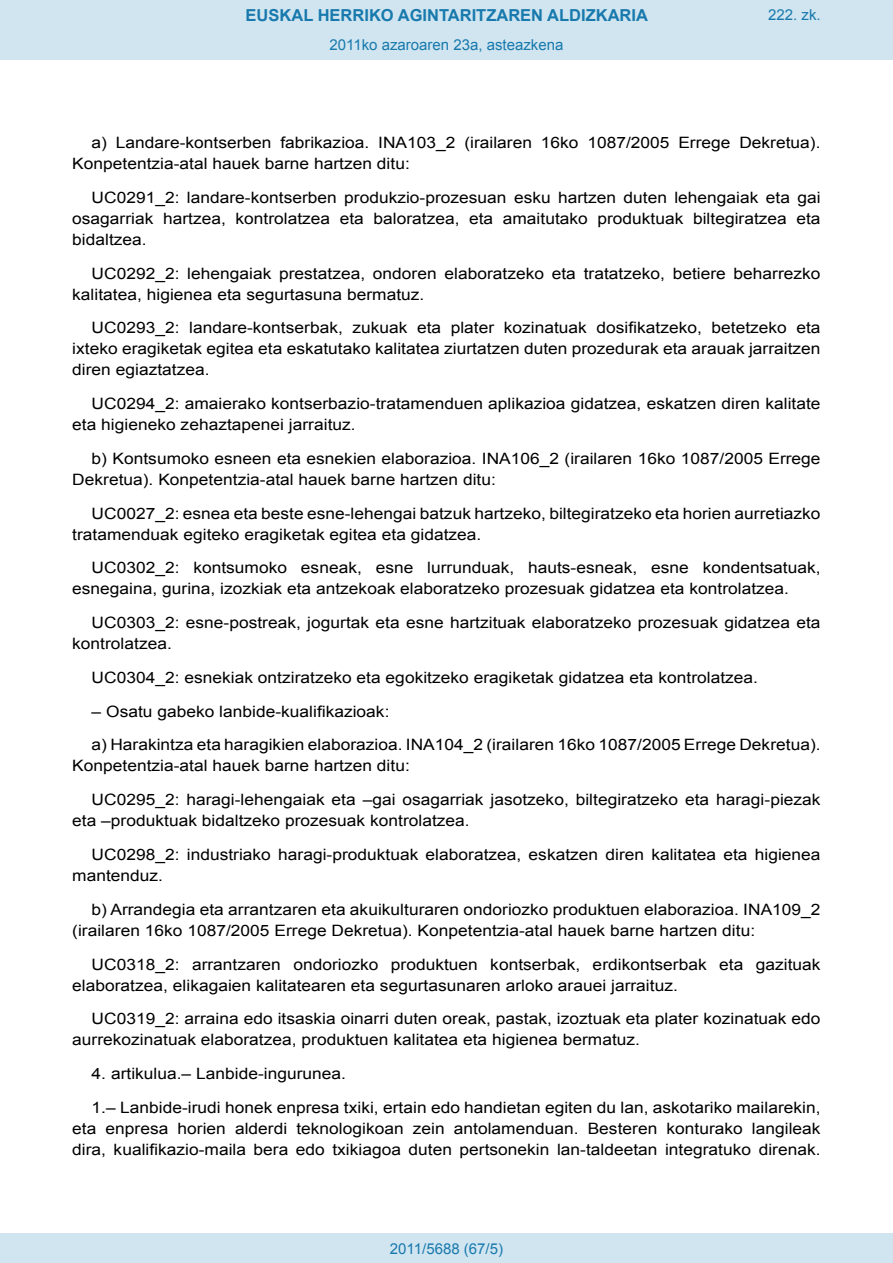
<style>
.page{position:relative;width:893px;height:1263px;background:#fff}
.page>*{position:absolute;margin:0;border:0;box-sizing:border-box;transform-origin:0 0}
.t1{font:700 16.5px "Arial";color:#1879ad}
.BOPVDetalle{font:15.6px/21px "Arial";color:#000;scale:1.11 1}
.Paginacion_Centro{font:15px "Arial";color:#1879ad}
</style>
<div class="page">
<div style="left:0;top:0;width:893px;height:60px;background:#d0e5f0"></div>
<div style="left:0;top:1233px;width:893px;height:30px;background:#d0e5f0"></div>
<p class="t1" style="left:246px;top:4px;width:404px">EUSKAL HERRIKO AGINTARITZAREN ALDIZKARIA</p>
<p class="Paginacion_Centro" style="left:329px;top:35px;width:236px">2011ko azaroaren 23a, asteazkena</p>
<p class="Paginacion_Centro" style="left:768px;top:5px;width:54px">222. zk.</p>
<p class="BOPVDetalle" style="left:72px;top:132px;width:676px;text-indent:19px">a) Landare-kontserben fabrikazioa. INA103_2 (irailaren 16ko 1087/2005 Errege Dekretua).<br>Konpetentzia-atal hauek barne hartzen ditu:</p>
<p class="BOPVDetalle" style="left:72px;top:187px;width:676px;text-align:justify;text-indent:19px">UC0291_2: landare-kontserben produkzio-prozesuan esku hartzen duten lehengaiak eta gai osagarriak hartzea, kontrolatzea eta baloratzea, eta amaitutako produktuak biltegiratzea eta bidaltzea.</p>
<p class="BOPVDetalle" style="left:72px;top:263px;width:676px;text-indent:19px">UC0292_2: lehengaiak prestatzea, ondoren elaboratzeko eta tratatzeko, betiere beharrezko kalitatea, higienea eta segurtasuna bermatuz.</p>
<p class="BOPVDetalle" style="left:72px;top:318px;width:676px;text-align:justify;text-indent:19px">UC0293_2: landare-kontserbak, zukuak eta plater kozinatuak dosifikatzeko, betetzeko eta ixteko eragiketak egitea eta eskatutako kalitatea ziurtatzen duten prozedurak eta arauak jarraitzen diren egiaztatzea.</p>
<p class="BOPVDetalle" style="left:72px;top:393px;width:676px;text-indent:19px">UC0294_2: amaierako kontserbazio-tratamenduen aplikazioa gidatzea, eskatzen diren kalitate eta higieneko zehaztapenei jarraituz.</p>
<p class="BOPVDetalle" style="left:72px;top:448px;width:676px;text-indent:19px">b) Kontsumoko esneen eta esnekien elaborazioa. INA106_2 (irailaren 16ko 1087/2005 Errege<br>Dekretua). Konpetentzia-atal hauek barne hartzen ditu:</p>
<p class="BOPVDetalle" style="left:72px;top:503px;width:676px;text-indent:19px">UC0027_2: esnea eta beste esne-lehengai batzuk hartzeko, biltegiratzeko eta horien aurretiazko tratamenduak egiteko eragiketak egitea eta gidatzea.</p>
<p class="BOPVDetalle" style="left:72px;top:558px;width:676px;text-indent:19px">UC0302_2: kontsumoko esneak, esne lurrunduak, hauts-esneak, esne kondentsatuak, esnegaina, gurina, izozkiak eta antzekoak elaboratzeko prozesuak gidatzea eta kontrolatzea.</p>
<p class="BOPVDetalle" style="left:72px;top:612px;width:676px;text-indent:19px">UC0303_2: esne-postreak, jogurtak eta esne hartzituak elaboratzeko prozesuak gidatzea eta kontrolatzea.</p>
<p class="BOPVDetalle" style="left:92px;top:667px;width:602px">UC0304_2: esnekiak ontziratzeko eta egokitzeko eragiketak gidatzea eta kontrolatzea.</p>
<p class="BOPVDetalle" style="left:92px;top:701px;width:270px">– Osatu gabeko lanbide-kualifikazioak:</p>
<p class="BOPVDetalle" style="left:72px;top:735px;width:676px;text-indent:19px">a) Harakintza eta haragikien elaborazioa. INA104_2 (irailaren 16ko 1087/2005 Errege Dekretua).<br>Konpetentzia-atal hauek barne hartzen ditu:</p>
<p class="BOPVDetalle" style="left:72px;top:789px;width:676px;text-indent:19px">UC0295_2: haragi-lehengaiak eta –gai osagarriak jasotzeko, biltegiratzeko eta haragi-piezak eta –produktuak bidaltzeko prozesuak kontrolatzea.</p>
<p class="BOPVDetalle" style="left:72px;top:844px;width:676px;text-indent:19px">UC0298_2: industriako haragi-produktuak elaboratzea, eskatzen diren kalitatea eta higienea mantenduz.</p>
<p class="BOPVDetalle" style="left:72px;top:899px;width:676px;text-indent:19px">b) Arrandegia eta arrantzaren eta akuikulturaren ondoriozko produktuen elaborazioa. INA109_2 (irailaren 16ko 1087/2005 Errege Dekretua). Konpetentzia-atal hauek barne hartzen ditu:</p>
<p class="BOPVDetalle" style="left:72px;top:954px;width:676px;text-indent:19px">UC0318_2: arrantzaren ondoriozko produktuen kontserbak, erdikontserbak eta gazituak elaboratzea, elikagaien kalitatearen eta segurtasunaren arloko arauei jarraituz.</p>
<p class="BOPVDetalle" style="left:72px;top:1008px;width:676px;text-indent:19px">UC0319_2: arraina edo itsaskia oinarri duten oreak, pastak, izoztuak eta plater kozinatuak edo aurrekozinatuak elaboratzea, produktuen kalitatea eta higienea bermatuz.</p>
<p class="BOPVDetalle" style="left:92px;top:1063px;width:231px">4. artikulua.– Lanbide-ingurunea.</p>
<p class="BOPVDetalle" style="left:72px;top:1097px;width:676px;text-align:justify;text-indent:19px">1.– Lanbide-irudi honek enpresa txiki, ertain edo handietan egiten du lan, askotariko mailarekin, eta enpresa horien alderdi teknologikoan zein antolamenduan. Besteren konturako langileak dira, kualifikazio-maila bera edo txikiagoa duten pertsonekin lan-taldeetan integratuko direnak.</p>
<p class="Paginacion_Centro" style="left:390px;top:1238px;width:115px">2011/5688 (67/5)</p>
</div>
